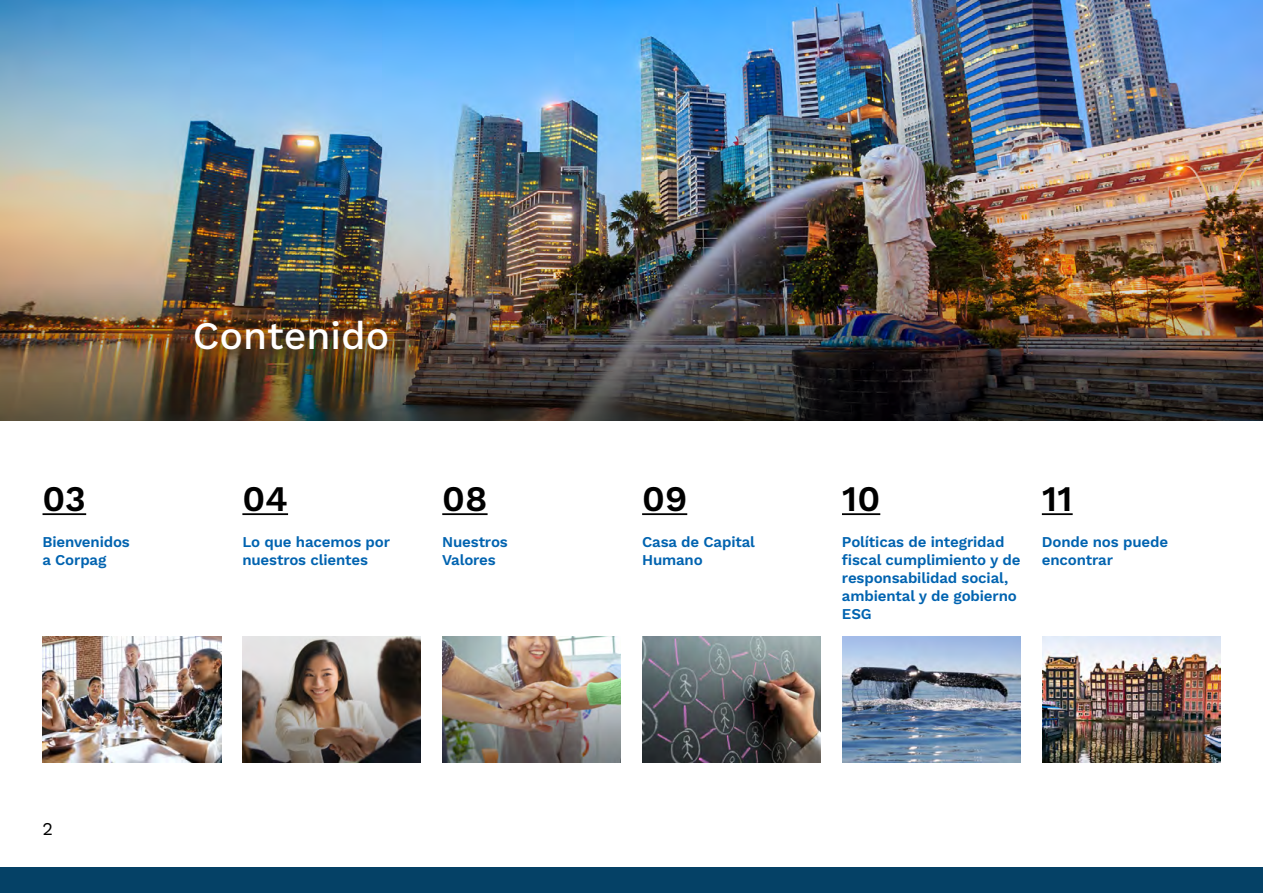
<style>
.page{position:relative;width:1263px;height:893px;background:#fff}
.page>*{position:absolute;margin:0;border:0;box-sizing:border-box;transform-origin:0 0}
.t1{font:500 39px "Work Sans";color:#fff}
.t2{font:600 36px "Work Sans";color:#000}
.t3{font:18px "Work Sans";color:#000}
.t4{font:600 15px/18px "Work Sans";letter-spacing:-.01em;color:#0063b0}
</style>
<div class="page">
<img style="left:0;top:0;width:1263px;height:232px">
<img style="left:0;top:232px;width:1263px;height:189px">
<div style="left:191px;top:316px;width:208px;height:46px;background:#3c3916;opacity:.75"></div>
<div style="left:0;top:867px;width:1263px;height:26px;background:#054166"></div>
<hr style="left:43px;top:513px;width:43px;height:2px;background:#000">
<hr style="left:242px;top:513px;width:46px;height:2px;background:#000">
<hr style="left:842px;top:513px;width:38px;height:2px;background:#000">
<hr style="left:1042px;top:513px;width:31px;height:2px;background:#000">
<hr style="left:642px;top:513px;width:45px;height:2px;background:#000">
<hr style="left:442px;top:513px;width:46px;height:2px;background:#000">
<img style="left:242px;top:637px;width:179px;height:126px">
<img style="left:642px;top:637px;width:179px;height:126px">
<img style="left:842px;top:637px;width:178px;height:126px">
<img style="left:1042px;top:637px;width:178px;height:126px">
<img style="left:442px;top:637px;width:179px;height:126px">
<img style="left:43px;top:637px;width:178px;height:126px">
<h2 class="t2" style="left:43px;top:477px;width:45px">03</h2>
<p class="t4" style="left:43px;top:533px;width:89px">Bienvenidos a Corpag</p>
<h1 class="t1" style="left:193px;top:312px;width:198px">Contenido</h1>
<h2 class="t2" style="left:242px;top:477px;width:47px">04</h2>
<p class="t4" style="left:242px;top:533px;width:149px">Lo que hacemos por nuestros clientes</p>
<h2 class="t2" style="left:442px;top:477px;width:47px">08</h2>
<p class="t4" style="left:442px;top:533px;width:67px">Nuestros<br>Valores</p>
<p class="t3" style="left:43px;top:818px;width:12px">2</p>
<h2 class="t2" style="left:642px;top:477px;width:47px">09</h2>
<p class="t4" style="left:642px;top:533px;width:114px">Casa de Capital<br>Humano</p>
<h2 class="t2" style="left:842px;top:477px;width:40px">10</h2>
<p class="t4" style="left:842px;top:533px;width:180px">Políticas de integridad fiscal cumplimiento y de responsabilidad social, ambiental y de gobierno<br>ESG</p>
<h2 class="t2" style="left:1042px;top:477px;width:32px">11</h2>
<p class="t4" style="left:1042px;top:533px;width:128px">Donde nos puede encontrar</p>
</div>
